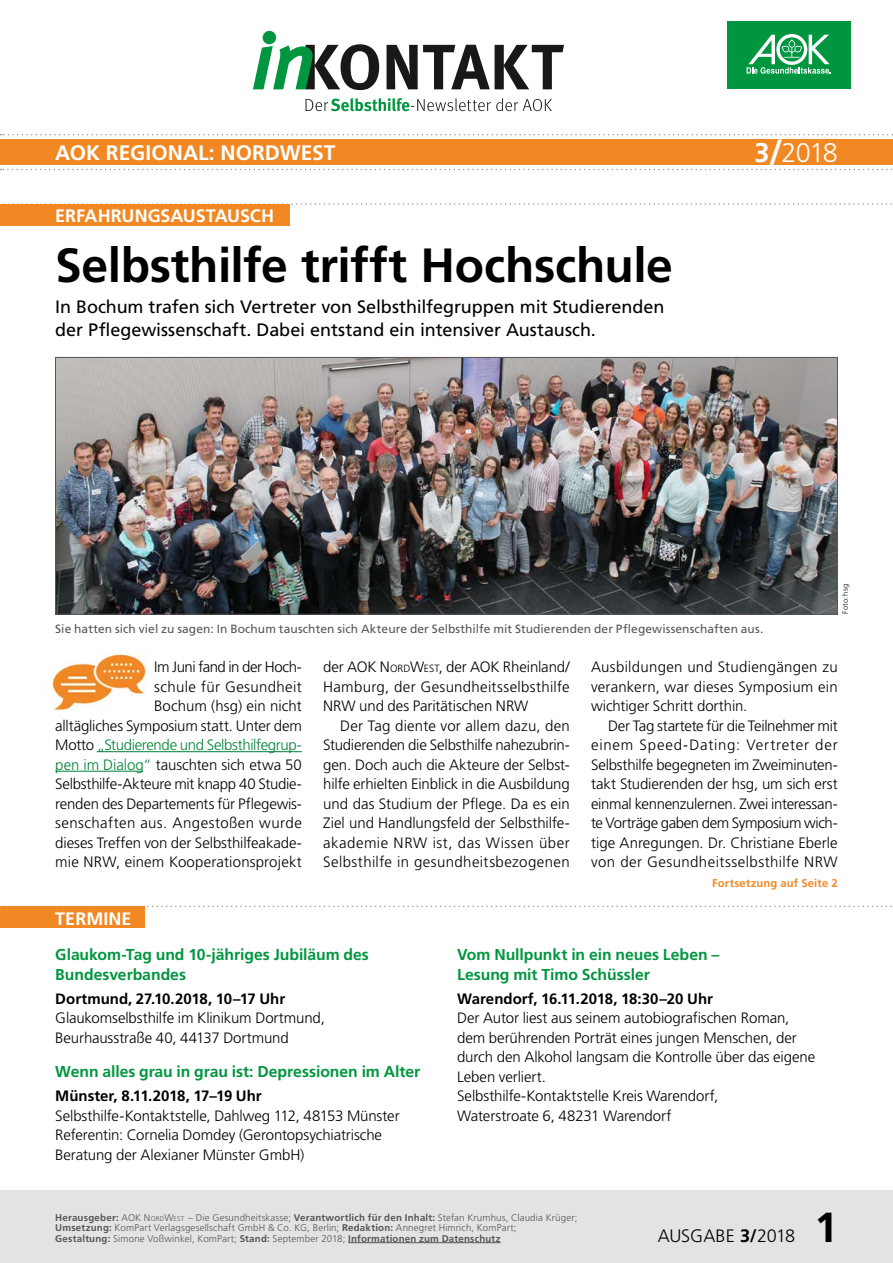
<style>
.page{position:relative;width:893px;height:1263px;background:#fff}
.page>*{position:absolute;margin:0;border:0;box-sizing:border-box;transform-origin:0 0}
.h2_Head_A_26-30pt_groß{font:700 48px "Frutiger LT";letter-spacing:-.005em;color:#000}
.t1{font:700 42px "Frutiger LT";color:#000}
.P_-_xx_Titel_xx{font:700 21px "Frutiger LT";color:#fff}
.P_Vorspann_A_Head_A_-_groß{font:18px/22.5px "Frutiger LT";letter-spacing:-.005em;color:#000}
.h1_xx_RUBRIK_xx{font:700 18px "Frutiger LT";color:#fff}
.t2{font:300 18px "Frutiger LT";letter-spacing:-.005em;color:#000}
.h2_-_termine{font:700 15.75px/19.5px "Frutiger LT";color:#00963f}
.P_copy_BLOCK_mE{font:300 15px/19.5px "Frutiger LT";letter-spacing:.025em;color:#000;text-align:justify}
.P_copy_BLOCK_oE{font:300 15px/19.5px "Frutiger LT";letter-spacing:-.005em;color:#000;text-align:right}
.P_copy_FLATTER_NUR_oE{font:300 15px/19.5px "Frutiger LT";letter-spacing:-.005em;color:#000}
.P_copy_FLATTER_NUR_oE-2{font:700 15px "Frutiger LT";color:#000}
.P_BU{font:12px "Frutiger LT";letter-spacing:.005em;color:#565656}
.t3{font:700 11.25px "Frutiger LT";letter-spacing:.015em;color:#f18824}
.P_Impressum{font:300 9.75px/10.5px "Frutiger LT";letter-spacing:.015em;color:#565656}
.t4{font:300 7.5px "Frutiger LT";letter-spacing:.005em;color:#000}
.s1{color:#008136}
.s2{font-style:inherit}
.s3{font-size:10.5px}
.s4{font-weight:700}
.s5{font-size:6.9px}
</style>
<div class="page">
<div style="left:0;top:1191px;width:893px;height:72px;background:#e3e3e3"></div>
<svg style="left:1px;top:169px;width:892px;height:1px"></svg>
<div style="left:0;top:139px;width:893px;height:26px;background:#f18824"></div>
<svg style="left:1px;top:134px;width:892px;height:1px"></svg>
<div style="left:727px;top:21px;width:123px;height:68px;background:#00963f"></div>
<svg style="left:747px;top:34px;width:84px;height:40px"></svg>
<svg style="left:306px;top:98px;width:246px;height:13px"></svg>
<svg style="left:253px;top:31px;width:311px;height:60px"></svg>
<img style="left:51px;top:653px;width:95px;height:58px">
<hr style="left:348px;top:1242px;width:153px;height:1px;background:#565656">
<svg style="left:0;top:203px;width:892px;height:2px"></svg>
<svg style="left:0;top:906px;width:892px;height:1px"></svg>
<div style="left:0;top:205px;width:289px;height:21px;background:#f18824"></div>
<div style="left:0;top:907px;width:145px;height:21px;background:#f18824"></div>
<hr style="left:97px;top:751px;width:205px;height:1px;background:#008136">
<hr style="left:55px;top:771px;width:88px;height:1px;background:#008136">
<img style="left:57px;top:359px;width:779px;height:253px">
<div style="left:55px;top:357px;width:783px;height:257px;border:1px solid #565656"></div>
<p class="P_-_xx_Titel_xx" style="left:55px;top:141px;width:282px">AOK REGIONAL: NORDWEST</p>
<h1 class="h1_xx_RUBRIK_xx" style="left:55px;top:206px;width:220px">ERFAHRUNGSAUSTAUSCH</h1>
<h2 class="h2_Head_A_26-30pt_groß" style="left:55px;top:237px;width:619px">Selbsthilfe trifft Hochschule</h2>
<p class="P_Vorspann_A_Head_A_-_groß" style="left:55px;top:296px;width:611px">In Bochum trafen sich Vertreter von Selbsthilfegruppen mit Studierenden der Pflegewissenschaft. Dabei entstand ein intensiver Austausch.</p>
<p class="P_BU" style="left:55px;top:621px;width:710px">Sie hatten sich viel zu sagen: In Bochum tauschten sich Akteure der Selbsthilfe mit Studierenden der Pflegewissenschaften aus.</p>
<p class="t4" style="left:841px;top:614px;width:31px;rotate:-90deg">Foto: hsg</p>
<p class="P_copy_BLOCK_oE" style="left:55px;top:657px;width:248px">Im Juni fand in der Hoch-<br>schule für Gesundheit<br>Bochum (hsg) ein nicht<br>alltägliches Symposium statt. Unter dem Motto <span class="s1">„Studierende und Selbsthilfegrup&shy;pen im Dialog“</span> tauschten sich etwa 50<br>Selbsthilfe-Akteure mit knapp 40 Studie&shy;renden des Departements für Pflegewis&shy;senschaften aus. Angestoßen wurde dieses Treffen von der Selbsthilfeakade&shy;mie NRW, einem Kooperationsprojekt</p>
<p class="P_copy_BLOCK_oE" style="left:323px;top:657px;width:248px;text-align:justify">der AOK <span class="s2">N</span><span class="s3">ORD</span><span class="s2">W</span><span class="s3">EST</span>, der AOK Rheinland/ Hamburg, der Gesundheitsselbsthilfe NRW und des Paritätischen NRW</p>
<p class="P_copy_BLOCK_mE" style="left:323px;top:716px;width:248px;text-indent:17px">Der Tag diente vor allem dazu, den Studierenden die Selbsthilfe nahezubrin&shy;gen. Doch auch die Akteure der Selbst&shy;hilfe erhielten Einblick in die Ausbildung und das Studium der Pflege. Da es ein Ziel und Handlungsfeld der Selbsthilfe&shy;akademie NRW ist, das Wissen über Selbsthilfe in gesundheitsbezogenen</p>
<h1 class="h1_xx_RUBRIK_xx" style="left:55px;top:908px;width:78px">TERMINE</h1>
<p class="P_copy_BLOCK_mE" style="left:591px;top:657px;width:248px">Ausbildungen und Studiengängen zu verankern, war dieses Symposium ein wichtiger Schritt dorthin.</p>
<p class="P_copy_BLOCK_mE" style="left:591px;top:716px;width:248px;text-indent:17px">Der Tag startete für die Teilnehmer mit einem Speed-Dating: Vertreter der Selbsthilfe begegneten im Zweiminuten&shy;takt Studierenden der hsg, um sich erst einmal kennenzulernen. Zwei interessan&shy;te Vorträge gaben dem Symposium wich&shy;tige Anregungen. Dr. Christiane Eberle von der Gesundheitsselbsthilfe NRW</p>
<p class="t3" style="left:712px;top:876px;width:127px">Fortsetzung auf Seite 2</p>
<h2 class="h2_-_termine" style="left:55px;top:945px;width:315px">Glaukom-Tag und 10-jähriges Jubiläum des<br>Bundesverbandes</h2>
<p class="P_copy_FLATTER_NUR_oE-2" style="left:55px;top:990px;width:231px">Dortmund, 27.10.2018, 10–17 Uhr</p>
<p class="P_copy_FLATTER_NUR_oE" style="left:55px;top:1008px;width:271px">Glaukomselbsthilfe im Klinikum Dortmund,<br>Beurhausstraße 40, 44137 Dortmund</p>
<h2 class="h2_-_termine" style="left:55px;top:1062px;width:366px">Wenn alles grau in grau ist: Depressionen im Alter</h2>
<p class="P_copy_FLATTER_NUR_oE-2" style="left:55px;top:1087px;width:208px">Münster, 8.11.2018, 17–19 Uhr</p>
<p class="P_copy_FLATTER_NUR_oE" style="left:55px;top:1106px;width:346px">Selbsthilfe-Kontaktstelle, Dahlweg 112, 48153 Münster</p>
<p class="P_copy_FLATTER_NUR_oE" style="left:55px;top:1125px;width:328px">Referentin: Cornelia Domdey (Gerontopsychiatrische<br>Beratung der Alexianer Münster GmbH)</p>
<h2 class="h2_-_termine" style="left:457px;top:945px;width:264px">Vom Nullpunkt in ein neues Leben –<br>Lesung mit Timo Schüssler</h2>
<p class="P_copy_FLATTER_NUR_oE-2" style="left:457px;top:990px;width:257px">Warendorf, 16.11.2018, 18:30–20 Uhr</p>
<p class="P_copy_FLATTER_NUR_oE" style="left:457px;top:1008px;width:360px">Der Autor liest aus seinem autobiografischen Roman, dem berührenden Porträt eines jungen Menschen, der durch den Alkohol langsam die Kontrolle über das eigene Leben verliert.</p>
<p class="P_copy_FLATTER_NUR_oE" style="left:457px;top:1086px;width:263px">Selbsthilfe-Kontaktstelle Kreis Warendorf,<br>Waterstroate 6, 48231 Warendorf</p>
<p class="P_Impressum" style="left:55px;top:1212px;width:524px"><span class="s4">Herausgeber:</span> AOK <span class="s2">N</span><span class="s5">ORD</span><span class="s2">W</span><span class="s5">EST</span> – Die Gesundheitskasse; <span class="s4">Verantwortlich für den Inhalt:</span> Stefan Krumhus, Claudia Krüger;<br><span class="s4">Umsetzung:</span> KomPart Verlagsgesellschaft GmbH &amp; Co. KG, Berlin; <span class="s4">Redaktion:</span> Annegret Himrich, KomPart;<br><span class="s4">Gestaltung:</span> Simone Voßwinkel, KomPart; <span class="s4">Stand:</span> September 2018; <span class="s4">Informationen zum Datenschutz</span></p>
<p class="t2" style="left:658px;top:1225px;width:139px">AUSGABE <span class="s4">3/</span>2018</p>
<h2 class="t1" style="left:814px;top:1202px;width:25px">1</h2>
</div>
